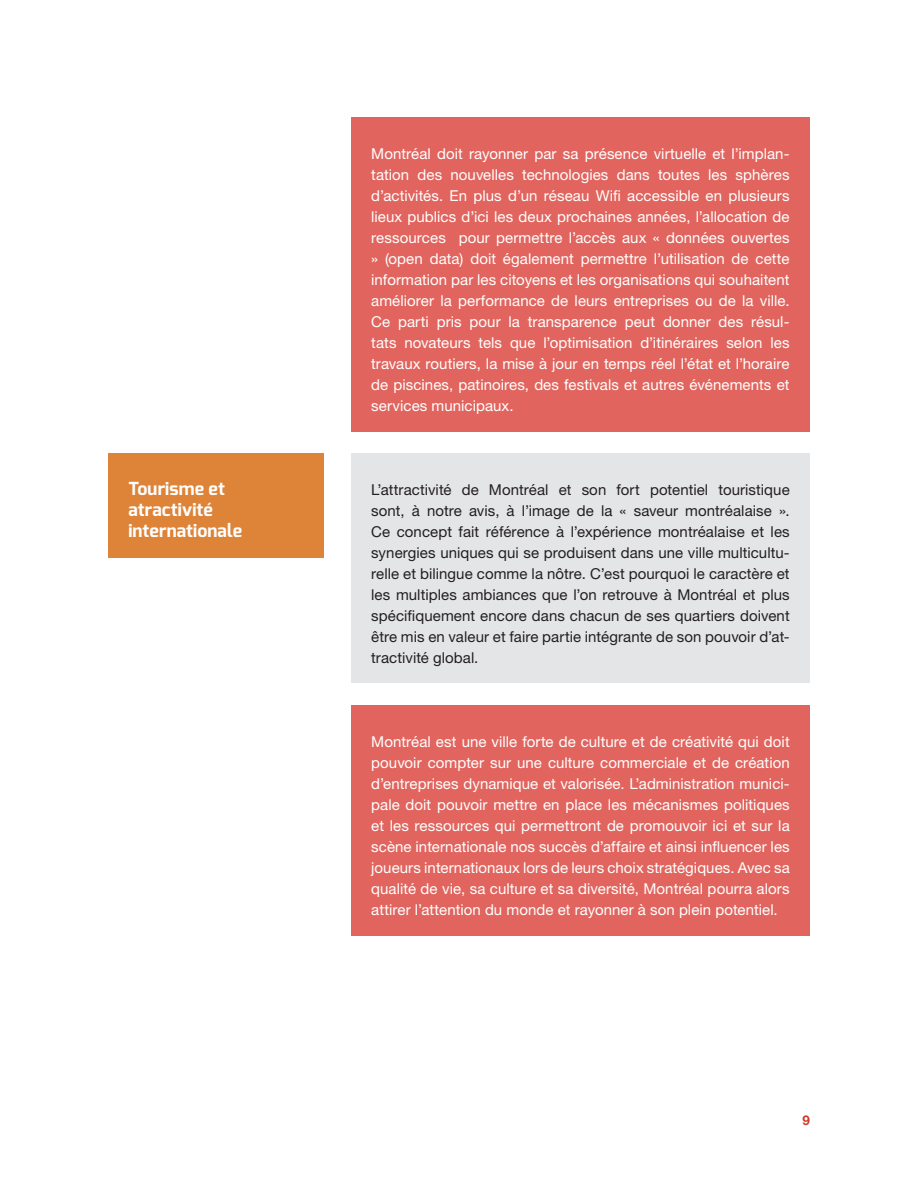
<style>
.page{position:relative;width:918px;height:1188px;background:#fff}
.page>*{position:absolute;margin:0;border:0;box-sizing:border-box;transform-origin:0 0}
.Sous_titres{font:700 18px/21px "Exo";letter-spacing:.005em;color:#fff}
.t1{font:15px/21px "Helvetica Neue LT Std";letter-spacing:.005em;color:#fff;text-align:justify}
.t2{font:15px/21px "Helvetica Neue LT Std";letter-spacing:.005em;color:#231f20;text-align:justify}
.t3{font:700 13.5px "Helvetica Neue LT Std";color:#cd3b29}
</style>
<div class="page">
<div style="left:351px;top:454px;width:459px;height:229px;background:#e4e5e7"></div>
<div style="left:351px;top:705px;width:459px;height:230px;background:#e1655e"></div>
<div style="left:351px;top:117px;width:459px;height:314px;background:#e1655e"></div>
<div style="left:108px;top:453px;width:216px;height:104px;background:#de8439"></div>
<p class="Sous_titres" style="left:128px;top:478px;width:115px">Tourisme et atractivité internationale</p>
<p class="t1" style="left:371px;top:143px;width:420px">Montréal doit rayonner par sa présence virtuelle et l’implan&shy;tation des nouvelles technologies dans toutes les sphères d’activités. En plus d’un réseau Wifi accessible en plusieurs lieux publics d’ici les deux prochaines années, l’allocation de ressources pour permettre l’accès aux « données ouvertes » (open data) doit également permettre l’utilisation de cette information par les citoyens et les organisations qui souhaitent améliorer la performance de leurs entreprises ou de la ville.<br>Ce parti pris pour la transparence peut donner des résul&shy;tats novateurs tels que l’optimisation d’itinéraires selon les travaux routiers, la mise à jour en temps réel l’état et l’horaire de piscines, patinoires, des festivals et autres événements et services municipaux.</p>
<p class="t2" style="left:371px;top:479px;width:420px">L’attractivité de Montréal et son fort potentiel touristique sont, à notre avis, à l’image de la « saveur montréalaise ».<br>Ce concept fait référence à l’expérience montréalaise et les synergies uniques qui se produisent dans une ville multicultu&shy;relle et bilingue comme la nôtre. C’est pourquoi le caractère et les multiples ambiances que l’on retrouve à Montréal et plus spécifiquement encore dans chacun de ses quartiers doivent être mis en valeur et faire partie intégrante de son pouvoir d’at&shy;tractivité global.</p>
<p class="t1" style="left:371px;top:731px;width:420px">Montréal est une ville forte de culture et de créativité qui doit pouvoir compter sur une culture commerciale et de création d’entreprises dynamique et valorisée. L’administration munici&shy;pale doit pouvoir mettre en place les mécanismes politiques et les ressources qui permettront de promouvoir ici et sur la scène internationale nos succès d’affaire et ainsi influencer les joueurs internationaux lors de leurs choix stratégiques. Avec sa qualité de vie, sa culture et sa diversité, Montréal pourra alors attirer l’attention du monde et rayonner à son plein potentiel.</p>
<p class="t3" style="left:802px;top:1112px;width:9px">9</p>
</div>
